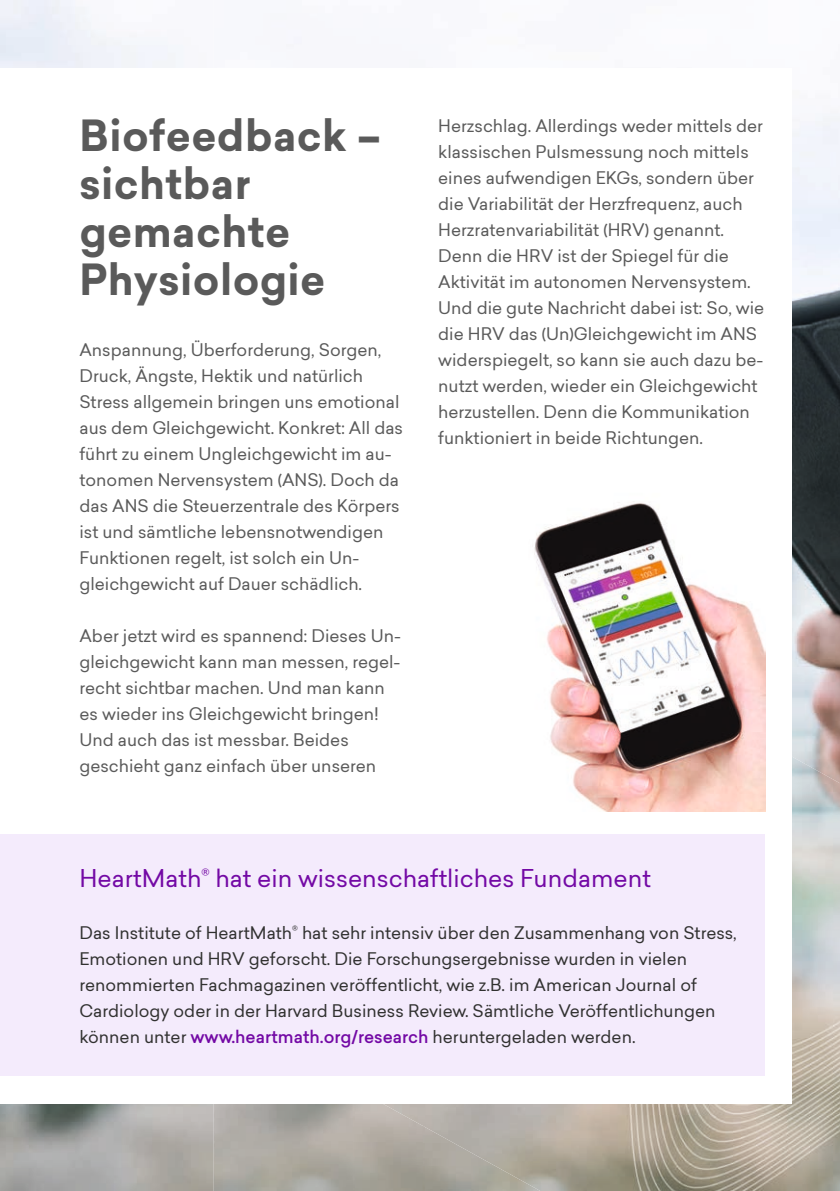
<style>
.page{position:relative;width:840px;height:1191px;background:#fff}
.page>*{position:absolute;margin:0;border:0;box-sizing:border-box;transform-origin:0 0}
.t1{font:700 42px/48px "Sailec";letter-spacing:.01em;color:#5a5a5a}
.t2{font:24px "Sailec";color:#7309a5}
.t3{font:17px/26px "Sailec";color:#5a5a5a}
.t4{font:17px/26px "Sailec";color:#313130}
.s1{font-weight:500;color:#7309a5}
</style>
<div class="page">
<img style="left:0;top:0;width:213px;height:1191px">
<img style="left:792px;top:113px;width:47px;height:446px">
<img style="left:792px;top:559px;width:47px;height:151px">
<img style="left:213px;top:1104px;width:139px;height:87px">
<img style="left:356px;top:710px;width:483px;height:481px">
<div style="left:0;top:68px;width:791px;height:1036px;background:#fff"></div>
<div style="left:0;top:833px;width:763px;height:242px;background:#f4ebfc"></div>
<img style="left:534px;top:501px;width:230px;height:311px">
<h1 class="t1" style="left:79px;top:112px;width:303px">Biofeedback – sichtbar gemachte<br>Physiologie</h1>
<p class="t3" style="left:79px;top:336px;width:325px">Anspannung, Überforderung, Sorgen, Druck, Ängste, Hektik und natürlich Stress allgemein bringen uns emotional aus dem Gleichgewicht. Konkret: All das führt zu einem Ungleichgewicht im au&shy;tonomen Nervensystem (ANS). Doch da das ANS die Steuerzentrale des Körpers ist und sämtliche lebensnotwendigen Funktionen regelt, ist solch ein Un&shy;gleichgewicht auf Dauer schädlich.</p>
<p class="t3" style="left:79px;top:622px;width:323px">Aber jetzt wird es spannend: Dieses Un&shy;gleichgewicht kann man messen, regel&shy;recht sichtbar machen. Und man kann es wieder ins Gleichgewicht bringen!<br>Und auch das ist messbar. Beides geschieht ganz einfach über unseren</p>
<p class="t3" style="left:438px;top:112px;width:327px">Herzschlag. Allerdings weder mittels der klassischen Pulsmessung noch mittels eines aufwendigen EKGs, sondern über die Variabilität der Herzfrequenz, auch Herzratenvariabilität (HRV) genannt.<br>Denn die HRV ist der Spiegel für die Aktivität im autonomen Nervensystem.<br>Und die gute Nachricht dabei ist: So, wie die HRV das (Un)Gleichgewicht im ANS widerspiegelt, so kann sie auch dazu be&shy;nutzt werden, wieder ein Gleichgewicht herzustellen. Denn die Kommunikation funktioniert in beide Richtungen.</p>
<h2 class="t2" style="left:79px;top:861px;width:572px">HeartMath<sup>®</sup> hat ein wissenschaftliches Fundament</h2>
<p class="t4" style="left:79px;top:919px;width:658px">Das Institute of HeartMath<sup>®</sup> hat sehr intensiv über den Zusammenhang von Stress, Emotionen und HRV geforscht. Die Forschungsergebnisse wurden in vielen renommierten Fachmagazinen veröffentlicht, wie z.B. im American Journal of Cardiology oder in der Harvard Business Review. Sämtliche Veröffentlichungen können unter <span class="s1">www.heartmath.org/research</span> heruntergeladen werden.</p>
</div>
